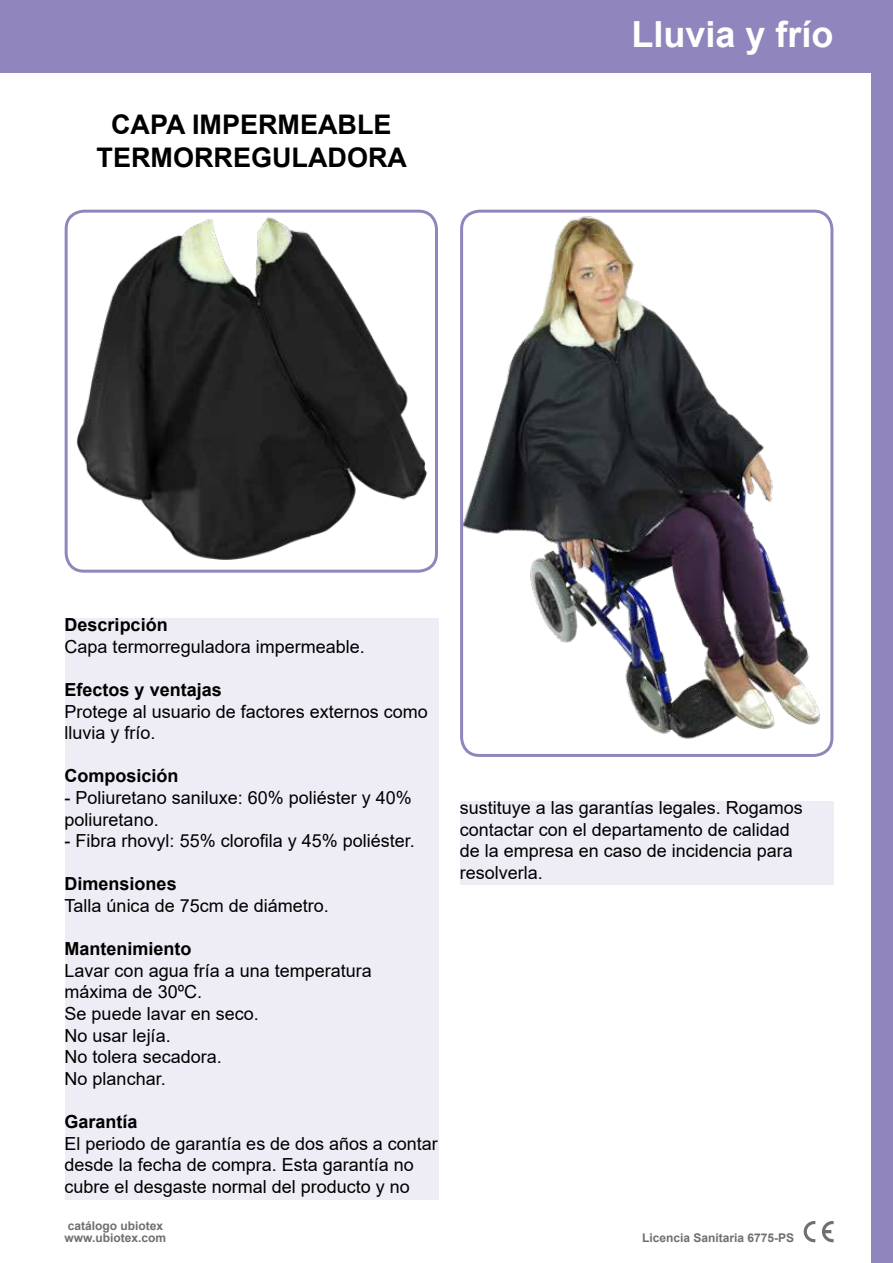
<style>
.page{position:relative;width:893px;height:1263px;background:#fff}
.page>*{position:absolute;margin:0;border:0;box-sizing:border-box;transform-origin:0 0}
.t1{font:700 36px "Arial";color:#fff}
.t2{font:700 27px/32.4px "Arial";color:#000;text-align:center}
.t3{font:18px/21.6px "Arial";color:#000}
.t4{font:700 18px "Arial";color:#000}
.t5{font:700 12px/12px "Arial";color:#706f6f}
</style>
<div class="page">
<div style="left:65px;top:618px;width:373px;height:581px;background:#eeecf5"></div>
<div style="left:460px;top:801px;width:373px;height:83px;background:#eeecf5"></div>
<div style="left:0;top:0;width:893px;height:72px;background:#9185be"></div>
<svg style="left:804px;top:1221px;width:11px;height:21px"></svg>
<svg style="left:822px;top:1221px;width:12px;height:21px"></svg>
<div style="left:872px;top:0;width:21px;height:1263px;background:#9185be"></div>
<img style="left:460px;top:210px;width:373px;height:547px">
<img style="left:65px;top:210px;width:373px;height:359px">
<div style="left:65px;top:210px;width:373px;height:363px;border:3px solid #9185be;border-radius:18px"></div>
<div style="left:460px;top:210px;width:373px;height:547px;border:3px solid #9185be;border-radius:18px"></div>
<h2 class="t2" style="left:97px;top:109px;width:312px">CAPA IMPERMEABLE<br>TERMORREGULADORA</h2>
<h1 class="t1" style="left:631px;top:9px;width:204px">Lluvia y frío</h1>
<p class="t4" style="left:65px;top:612px;width:105px">Descripción</p>
<p class="t3" style="left:65px;top:635px;width:302px">Capa termorreguladora impermeable.</p>
<p class="t4" style="left:65px;top:677px;width:159px">Efectos y ventajas</p>
<p class="t3" style="left:65px;top:700px;width:365px">Protege al usuario de factores externos como lluvia y frío.</p>
<p class="t4" style="left:65px;top:763px;width:116px">Composición</p>
<p class="t3" style="left:65px;top:787px;width:349px">- Poliuretano saniluxe: 60% poliéster y 40% poliuretano.</p>
<p class="t3" style="left:65px;top:830px;width:352px">- Fibra rhovyl: 55% clorofila y 45% poliéster.</p>
<p class="t4" style="left:65px;top:871px;width:114px">Dimensiones</p>
<p class="t3" style="left:65px;top:895px;width:266px">Talla única de 75cm de diámetro.</p>
<p class="t4" style="left:65px;top:936px;width:129px">Mantenimiento</p>
<p class="t3" style="left:65px;top:959px;width:309px">Lavar con agua fría a una temperatura máxima de 30ºC.<br>Se puede lavar en seco.<br>No usar lejía.<br>No tolera secadora.<br>No planchar.</p>
<p class="t4" style="left:65px;top:1109px;width:75px">Garantía</p>
<p class="t3" style="left:65px;top:1132px;width:375px">El periodo de garantía es de dos años a contar desde la fecha de compra. Esta garantía no cubre el desgaste normal del producto y no</p>
<p class="t5" style="left:65px;top:1219px;width:103px">catálogo ubiotex www.ubiotex.com</p>
<p class="t3" style="left:460px;top:797px;width:345px">sustituye a las garantías legales. Rogamos contactar con el departamento de calidad de la empresa en caso de incidencia para resolverla.</p>
<p class="t5" style="left:642px;top:1232px;width:154px">Licencia Sanitaria 6775-PS</p>
</div>
